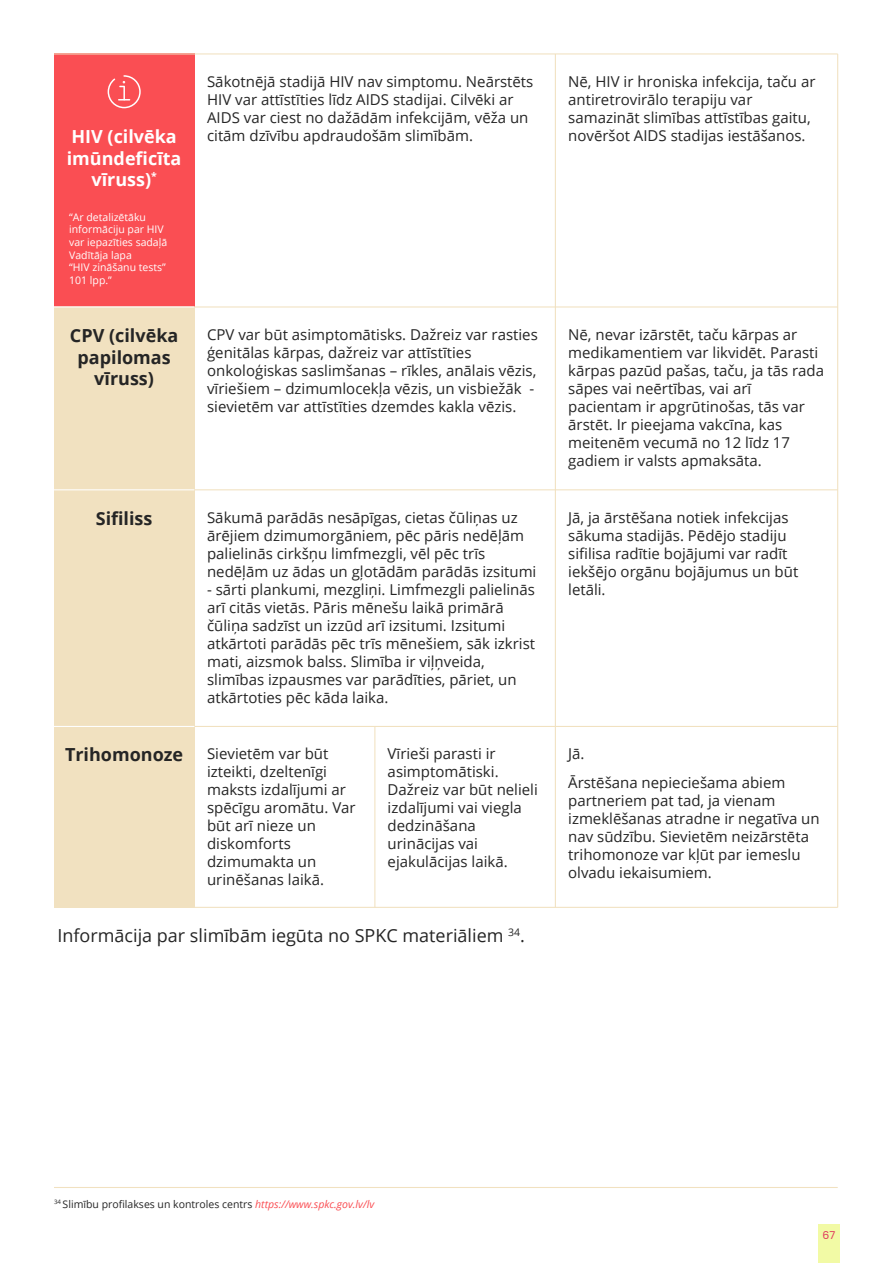
<style>
.page{position:relative;width:893px;height:1263px;background:#fff}
.page>*{position:absolute;margin:0;border:0;box-sizing:border-box;transform-origin:0 0}
.t1{font:18px "Open Sans";color:#252525}
.t2{font:700 18px/21.6px "Open Sans";color:#252525;text-align:center}
.t3{font:700 18px/21.6px "Open Sans";color:#fff;text-align:center}
.t4{font:15px/18px "Open Sans";color:#252525}
.t5{font:10.8px "Poppins";color:#e0335b}
.t6{font:10.5px/12.6px "Open Sans";color:#fff}
.t7{font:10.5px "Open Sans";color:#252525}
.s1{font-style:italic;color:#fa4e53}
</style>
<div class="page">
<div style="left:818px;top:1225px;width:21px;height:38px;background:#f2faa5"></div>
<div style="left:54px;top:54px;width:140px;height:253px;background:#fa4e53"></div>
<div style="left:54px;top:307px;width:140px;height:600px;background:#f1e1c0"></div>
<hr style="left:555px;top:54px;width:1px;height:853px;background:#f1e1c0">
<hr style="left:837px;top:54px;width:1px;height:853px;background:#f1e1c0">
<hr style="left:54px;top:53px;width:784px;height:1px;background:#f1e1c0">
<hr style="left:54px;top:907px;width:784px;height:1px;background:#f1e1c0">
<hr style="left:54px;top:306px;width:784px;height:1px;background:#f1e1c0">
<hr style="left:54px;top:306px;width:140px;height:1px;background:#fff">
<hr style="left:54px;top:489px;width:784px;height:1px;background:#f1e1c0">
<hr style="left:54px;top:489px;width:140px;height:1px;background:#fff">
<hr style="left:54px;top:726px;width:784px;height:1px;background:#f1e1c0">
<hr style="left:54px;top:726px;width:140px;height:1px;background:#fff">
<svg style="left:108px;top:75px;width:33px;height:33px"></svg>
<hr style="left:374px;top:726px;width:1px;height:181px;background:#f1e1c0">
<hr style="left:54px;top:1187px;width:784px;height:1px;background:#f1e1c0">
<p class="t3" style="left:67px;top:125px;width:116px">HIV (cilvēka imūndeficīta vīruss)<sup>*</sup></p>
<p class="t6" style="left:69px;top:210px;width:100px">“Ar detalizētāku informāciju par HIV var iepazīties sadaļā<br>Vadītāja lapa<br>“HIV zināšanu tests”<br>101 lpp.”</p>
<p class="t4" style="left:207px;top:72px;width:328px">Sākotnējā stadijā HIV nav simptomu. Neārstēts HIV var attīstīties līdz AIDS stadijai. Cilvēki ar AIDS var ciest no dažādām infekcijām, vēža un citām dzīvību apdraudošām slimībām.</p>
<p class="t4" style="left:568px;top:72px;width:249px">Nē, HIV ir hroniska infekcija, taču ar antiretrovirālo terapiju var samazināt slimības attīstības gaitu, novēršot AIDS stadijas iestāšanos.</p>
<p class="t2" style="left:70px;top:324px;width:110px">CPV (cilvēka papilomas vīruss)</p>
<p class="t4" style="left:207px;top:325px;width:332px">CPV var būt asimptomātisks. Dažreiz var rasties ģenitālas kārpas, dažreiz var attīstīties onkoloģiskas saslimšanas – rīkles, anālais vēzis, vīriešiem – dzimumlocekļa vēzis, un visbiežāk - sievietēm var attīstīties dzemdes kakla vēzis.</p>
<p class="t4" style="left:568px;top:325px;width:257px">Nē, nevar izārstēt, taču kārpas ar medikamentiem var likvidēt. Parasti kārpas pazūd pašas, taču, ja tās rada sāpes vai neērtības, vai arī pacientam ir apgrūtinošas, tās var ārstēt. Ir pieejama vakcīna, kas meitenēm vecumā no 12 līdz 17 gadiem ir valsts apmaksāta.</p>
<p class="t2" style="left:96px;top:507px;width:58px">Sifiliss</p>
<p class="t4" style="left:207px;top:508px;width:331px">Sākumā parādās nesāpīgas, cietas čūliņas uz ārējiem dzimumorgāniem, pēc pāris nedēļām palielinās cirkšņu limfmezgli, vēl pēc trīs nedēļām uz ādas un gļotādām parādās izsitumi</p>
<p class="t4" style="left:207px;top:580px;width:330px">- sārti plankumi, mezgliņi. Limfmezgli palielinās arī citās vietās. Pāris mēnešu laikā primārā čūliņa sadzīst un izzūd arī izsitumi. Izsitumi atkārtoti parādās pēc trīs mēnešiem, sāk izkrist mati, aizsmok balss. Slimība ir viļņveida, slimības izpausmes var parādīties, pāriet, un atkārtoties pēc kāda laika.</p>
<p class="t4" style="left:568px;top:508px;width:232px">Jā, ja ārstēšana notiek infekcijas sākuma stadijās. Pēdējo stadiju sifilisa radītie bojājumi var radīt iekšējo orgānu bojājumus un būt letāli.</p>
<p class="t4" style="left:207px;top:744px;width:150px">Sievietēm var būt izteikti, dzeltenīgi maksts izdalījumi ar spēcīgu aromātu. Var būt arī nieze un diskomforts dzimumakta un urinēšanas laikā.</p>
<p class="t4" style="left:388px;top:744px;width:152px">Vīrieši parasti ir asimptomātiski.<br>Dažreiz var būt nelieli izdalījumi vai viegla dedzināšana urinācijas vai ejakulācijas laikā.</p>
<p class="t2" style="left:65px;top:744px;width:120px">Trihomonoze</p>
<p class="t4" style="left:568px;top:739px;width:219px;line-height:28.5px">Jā.<br>Ārstēšana nepieciešama abiem</p>
<p class="t4" style="left:568px;top:791px;width:253px">partneriem pat tad, ja vienam izmeklēšanas atradne ir negatīva un nav sūdzību. Sievietēm neizārstēta trihomonoze var kļūt par iemeslu olvadu iekaisumiem.</p>
<p class="t1" style="left:57px;top:923px;width:469px">Informācija par slimībām iegūta no SPKC materiāliem <sup>34</sup>.</p>
<p class="t7" style="left:54px;top:1197px;width:322px"><sup>34</sup> Slimību profilakses un kontroles centrs <span class="s1">https://www.spkc.gov.lv/lv</span></p>
<p class="t5" style="left:822px;top:1229px;width:14px">67</p>
</div>
